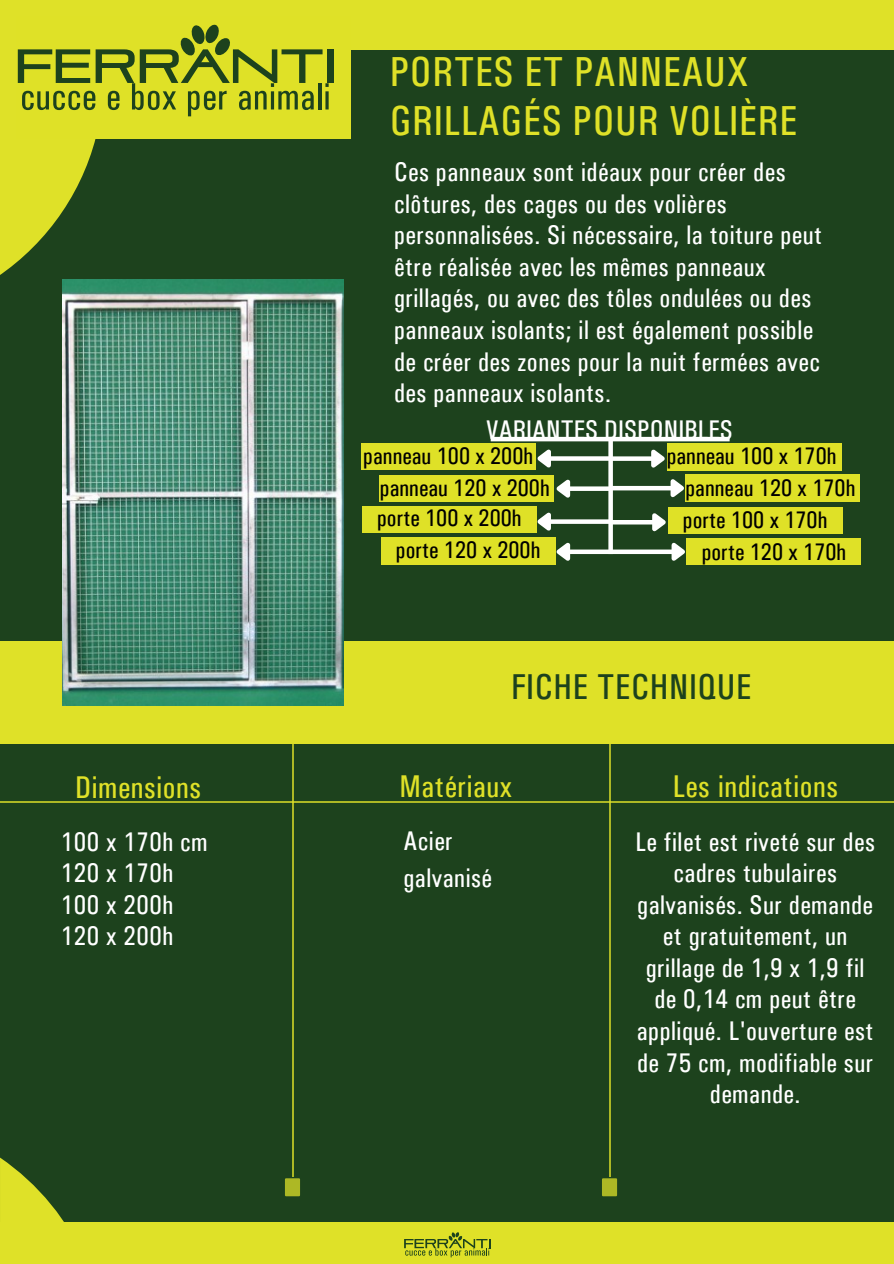
<style>
.page{position:relative;width:894px;height:1264px;background:#fff}
.page>*{position:absolute;margin:0;border:0;box-sizing:border-box;transform-origin:0 0}
.t1{font:42px/49.5px "Utah Condensed";letter-spacing:.015em;color:#dfe128}
.t2{font:36px "Utah Condensed";letter-spacing:.015em;color:#1d421d}
.t3{font:31.5px "Utah Condensed";letter-spacing:.015em;color:#dfe128}
.t4{font:27px/31.5px "Utah Condensed";letter-spacing:.015em;color:#fff}
.t5{font:24px/31.8px "Utah Condensed";color:#000}
</style>
<div class="page">
<div style="left:0;top:0;width:893px;height:1263px;background:#1d421d"></div>
<svg style="left:0;top:1157px;width:64px;height:65px"></svg>
<div style="left:0;top:1222px;width:893px;height:41px;background:#dfe128"></div>
<hr style="left:608px;top:708px;width:2px;height:468px;background:#dfe128">
<svg style="left:602px;top:1178px;width:15px;height:18px"></svg>
<hr style="left:292px;top:708px;width:1px;height:468px;background:#dfe128">
<svg style="left:285px;top:1178px;width:15px;height:18px"></svg>
<hr style="left:0;top:801px;width:893px;height:1px;background:#dfe128">
<div style="left:0;top:641px;width:893px;height:102px;background:#dfe128"></div>
<div style="left:0;top:0;width:893px;height:50px;background:#dfe128"></div>
<div style="left:16px;top:17px;width:335px;height:122px;background:#dfe127"></div>
<div style="left:327px;top:49px;width:6px;height:34px;background:#1d421d"></div>
<svg style="left:0;top:24px;width:328px;height:294px"></svg>
<svg style="left:404px;top:1232px;width:86px;height:25px"></svg>
<svg style="left:608px;top:441px;width:4px;height:108px"></svg>
<div style="left:610px;top:456px;width:42px;height:5px;background:#fff"></div>
<hr style="left:609px;top:486px;width:62px;height:4px;background:#fff">
<div style="left:666px;top:443px;width:175px;height:27px;background:#dfe127"></div>
<hr style="left:611px;top:520px;width:42px;height:4px;background:#fff">
<div style="left:610px;top:549px;width:62px;height:5px;background:#fff"></div>
<svg style="left:647px;top:444px;width:213px;height:117px"></svg>
<div style="left:686px;top:538px;width:175px;height:27px;background:#dfe127"></div>
<div style="left:549px;top:456px;width:62px;height:5px;background:#fff"></div>
<div style="left:569px;top:549px;width:41px;height:5px;background:#fff"></div>
<div style="left:549px;top:519px;width:62px;height:5px;background:#fff"></div>
<div style="left:569px;top:486px;width:41px;height:5px;background:#fff"></div>
<svg style="left:362px;top:443px;width:212px;height:122px"></svg>
<div style="left:378px;top:475px;width:175px;height:27px;background:#dfe127"></div>
<hr style="left:490px;top:437px;width:239px;height:4px;background:#fff">
<img style="left:63px;top:280px;width:280px;height:425px">
<h1 class="t1" style="left:389px;top:47px;width:409px">PORTES ET PANNEAUX<br>GRILLAGÉS POUR VOLIÈRE</h1>
<p class="t4" style="left:394px;top:156px;width:429px">Ces panneaux sont idéaux pour créer des clôtures, des cages ou des volières personnalisées. Si nécessaire, la toiture peut être réalisée avec les mêmes panneaux grillagés, ou avec des tôles ondulées ou des panneaux isolants; il est également possible de créer des zones pour la nuit fermées avec des panneaux isolants.</p>
<p class="t4" style="left:486px;top:414px;width:248px">VARIANTES DISPONIBLES</p>
<p class="t5" style="left:363px;top:440px;width:171px">panneau 100 x 200h</p>
<p class="t5" style="left:380px;top:471px;width:171px">panneau 120 x 200h</p>
<p class="t5" style="left:377px;top:501px;width:146px">porte 100 x 200h</p>
<p class="t5" style="left:396px;top:534px;width:146px">porte 120 x 200h</p>
<p class="t5" style="left:682px;top:440px;width:174px;text-indent:-16px">panneau 100 x 170h panneau 120 x 170h porte 100 x 170h</p>
<p class="t5" style="left:701px;top:536px;width:146px">porte 120 x 170h</p>
<h2 class="t2" style="left:511px;top:662px;width:242px">FICHE TECHNIQUE</h2>
<p class="t3" style="left:75px;top:765px;width:127px">Dimensions</p>
<p class="t3" style="left:399px;top:764px;width:114px">Matériaux</p>
<p class="t3" style="left:672px;top:764px;width:167px">Les indications</p>
<p class="t4" style="left:61px;top:825px;width:148px">100 x 170h cm<br>120 x 170h<br>100 x 200h<br>120 x 200h</p>
<p class="t4" style="left:403px;top:822px;width:90px;line-height:37.2px">Acier galvanisé</p>
<p class="t4" style="left:635px;top:825px;width:241px;text-align:center">Le filet est riveté sur des cadres tubulaires galvanisés. Sur demande et gratuitement, un grillage de 1,9 x 1,9 fil de 0,14 cm peut être appliqué. L'ouverture est de 75 cm, modifiable sur demande.</p>
</div>
